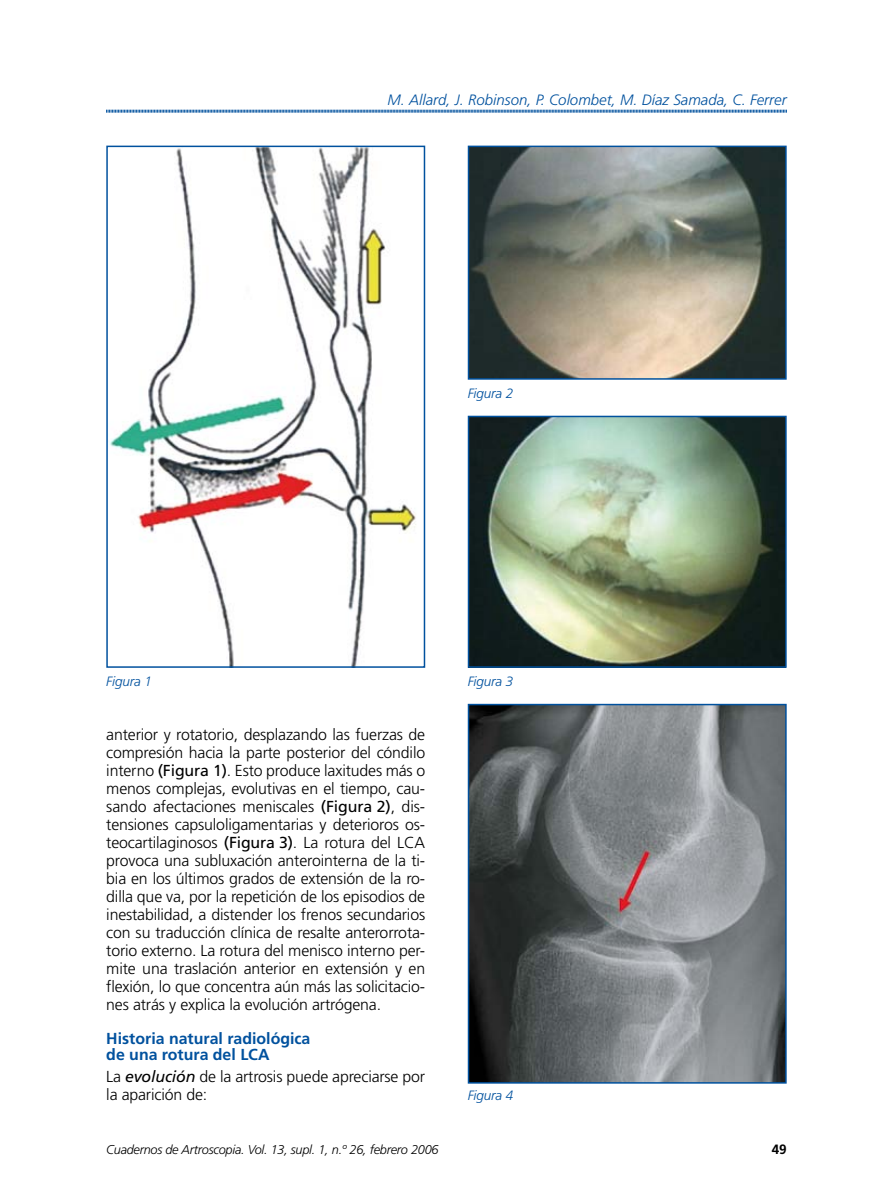
<style>
.page{position:relative;width:893px;height:1191px;background:#fff}
.page>*{position:absolute;margin:0;border:0;box-sizing:border-box;transform-origin:0 0}
.t1{font:300 15.9px/18px "Frutiger LT Std";letter-spacing:-.01em;color:#000;text-align:justify}
.t2{font:700 15.9px/16px "Frutiger LT Std";color:#00519e}
.t3{font:italic 300 15px "Frutiger LT Std";color:#00519e}
.t4{font:italic 300 13.5px "Frutiger LT Std";letter-spacing:-.01em;color:#00519e}
.t5{font:700 13.5px "Frutiger LT Std";color:#000}
.t6{font:italic 300 12.75px "Frutiger LT Std";letter-spacing:-.02em;color:#000}
.s1{font-weight:400}
.s2{font-weight:400;font-style:italic}
</style>
<div class="page">
<svg style="left:106px;top:109px;width:681px;height:4px;background:#7fa7cd"></svg>
<img style="left:109px;top:149px;width:307px;height:516px">
<div style="left:106px;top:146px;width:319px;height:522px;border:2px solid #00519e"></div>
<img style="left:471px;top:149px;width:313px;height:228px">
<div style="left:468px;top:146px;width:319px;height:234px;border:2px solid #00519e"></div>
<img style="left:471px;top:419px;width:313px;height:246px">
<div style="left:468px;top:416px;width:319px;height:252px;border:2px solid #00519e"></div>
<img style="left:471px;top:707px;width:313px;height:373px">
<div style="left:468px;top:704px;width:319px;height:379px;border:2px solid #00519e"></div>
<p class="t3" style="left:387px;top:92px;width:401px">M. Allard, J. Robinson, P. Colombet, M. Díaz Samada, C. Ferrer</p>
<p class="t4" style="left:468px;top:385px;width:47px">Figura 2</p>
<p class="t4" style="left:106px;top:673px;width:47px">Figura 1</p>
<p class="t1" style="left:106px;top:725px;width:320px">anterior y rotatorio, desplazando las fuerzas de compresión hacia la parte posterior del cóndilo interno <span class="s1">(Figura 1)</span>. Esto produce laxitudes más o menos complejas, evolutivas en el tiempo, cau&shy;sando afectaciones meniscales <span class="s1">(Figura 2)</span>, dis&shy;tensiones capsuloligamentarias y deterioros os&shy;teocartilaginosos <span class="s1">(Figura 3)</span>. La rotura del LCA provoca una subluxación anterointerna de la ti&shy;bia en los últimos grados de extensión de la ro&shy;dilla que va, por la repetición de los episodios de inestabilidad, a distender los frenos secundarios con su traducción clínica de resalte anterorrota&shy;torio externo. La rotura del menisco interno per&shy;mite una traslación anterior en extensión y en flexión, lo que concentra aún más las solicitacio&shy;nes atrás y explica la evolución artrógena.</p>
<p class="t2" style="left:106px;top:1030px;width:206px">Historia natural radiológica de una rotura del LCA</p>
<p class="t1" style="left:106px;top:1067px;width:320px">La <span class="s2">evolución</span> de la artrosis puede apreciarse por la aparición de:</p>
<p class="t4" style="left:468px;top:673px;width:47px">Figura 3</p>
<p class="t4" style="left:468px;top:1087px;width:47px">Figura 4</p>
<p class="t6" style="left:106px;top:1142px;width:334px">Cuadernos de Artroscopia. Vol. 13, supl. 1, n.º 26, febrero 2006</p>
<p class="t5" style="left:772px;top:1141px;width:17px">49</p>
</div>
